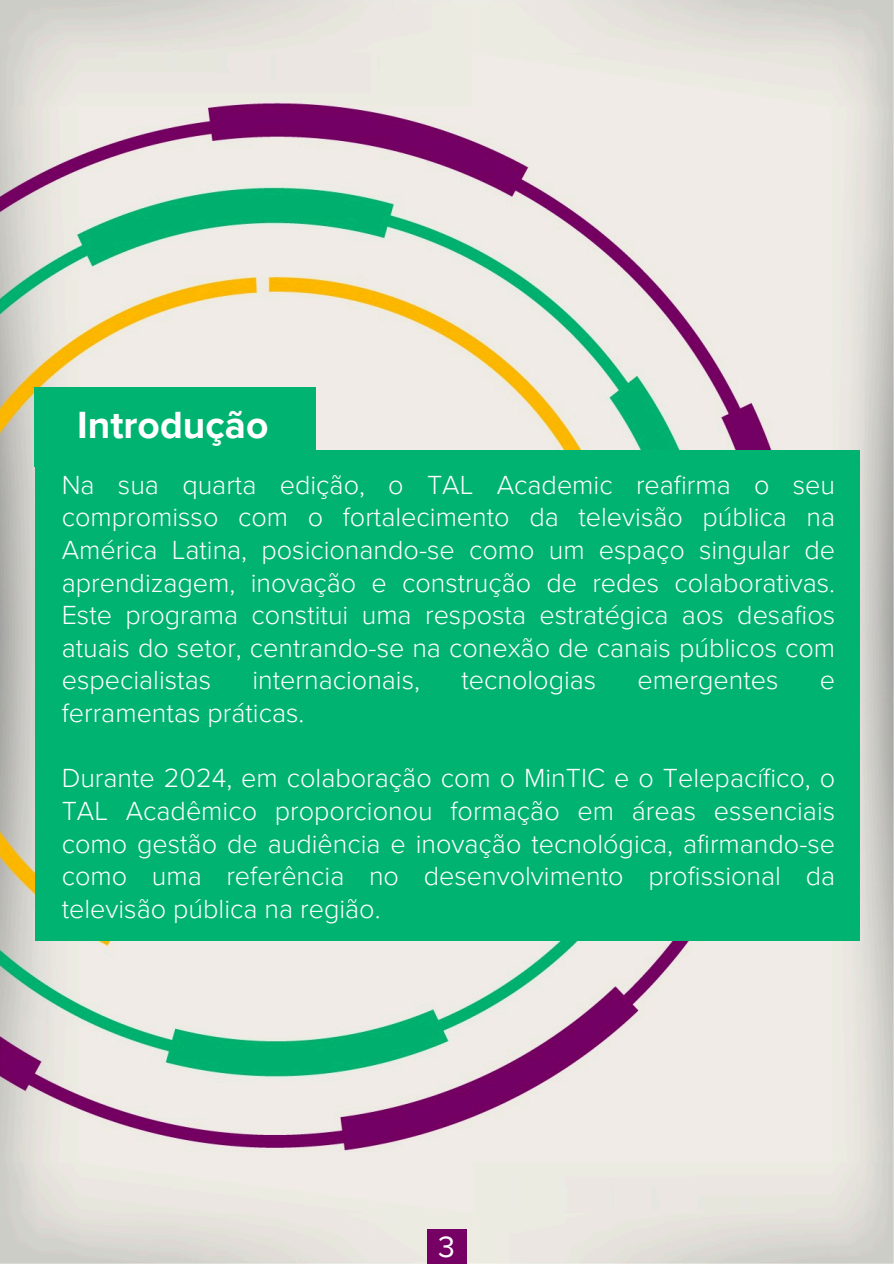
<style>
.page{position:relative;width:894px;height:1264px;background:#fff}
.page>*{position:absolute;margin:0;border:0;box-sizing:border-box;transform-origin:0 0}
.t1{font:700 39px "Proxima Nova";color:#fff}
.t2{font:30.15px "Proxima Nova";color:#fff}
.t3{font:300 27px/32.7px "Proxima Nova";color:#fff;text-align:justify}
</style>
<div class="page">
<img style="left:0;top:0;width:893px;height:1263px">
<div style="left:427px;top:1228px;width:39px;height:35px;background:#760063"></div>
<div style="left:35px;top:387px;width:281px;height:79px;background:#00b371"></div>
<div style="left:35px;top:450px;width:824px;height:491px;background:#00b371"></div>
<p class="t1" style="left:77px;top:402px;width:193px">Introdução</p>
<p class="t3" style="left:62px;top:469px;width:774px">Na sua quarta edição, o TAL Academic reafirma o seu compromisso com o fortalecimento da televisão pública na América Latina, posicionando-se como um espaço singular de aprendizagem, inovação e construção de redes colaborativas.<br>Este programa constitui uma resposta estratégica aos desafios atuais do setor, centrando-se na conexão de canais públicos com especialistas</p>
<p class="t3" style="left:252px;top:664px;width:169px">internacionais,</p>
<p class="t3" style="left:461px;top:664px;width:136px">tecnologias</p>
<p class="t3" style="left:637px;top:664px;width:142px">emergentes</p>
<p class="t3" style="left:819px;top:664px;width:17px">e</p>
<p class="t3" style="left:62px;top:697px;width:244px">ferramentas práticas.</p>
<h1 class="t3" style="left:62px;top:762px;width:774px">Durante 2024, em colaboração com o MinTIC e o Telepacífico, o TAL Acadêmico proporcionou formação em áreas essenciais como gestão de audiência e inovação tecnológica, afirmando-se como uma referência no desenvolvimento profissional da televisão pública na região.</h1>
<p class="t2" style="left:438px;top:1229px;width:18px">3</p>
</div>
